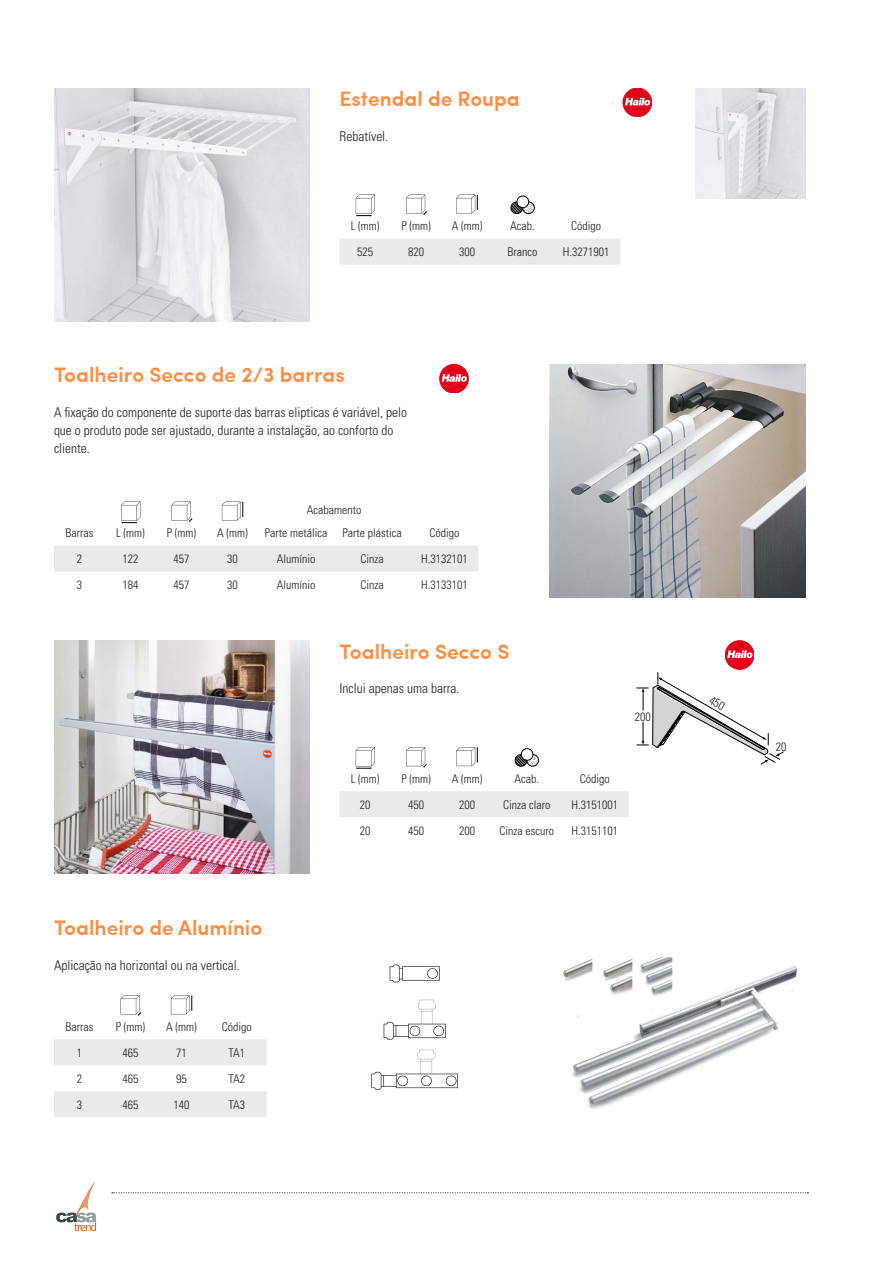
<style>
.page{position:relative;width:893px;height:1263px;background:#fff}
.page>*{position:absolute;margin:0;border:0;box-sizing:border-box;transform-origin:0 0}
.t1{font:600 21px "Sofia Pro";color:#fe8e43}
.t2{font:300 condensed 13.5px/18px "Univers LT Std";color:#231f20}
.Tabela{font:300 condensed 12px "Univers LT Std";color:#231f20}
</style>
<div class="page">
<svg style="left:56px;top:1181px;width:40px;height:50px"></svg>
<svg style="left:112px;top:1192px;width:696px;height:1px"></svg>
<img style="left:550px;top:364px;width:256px;height:233px">
<div style="left:54px;top:546px;width:424px;height:26px;background:#e9eaea"></div>
<svg style="left:172px;top:502px;width:20px;height:20px"></svg>
<svg style="left:222px;top:502px;width:22px;height:18px"></svg>
<svg style="left:121px;top:502px;width:19px;height:21px"></svg>
<svg style="left:54px;top:1039px;width:213px;height:78px"></svg>
<svg style="left:121px;top:995px;width:20px;height:21px"></svg>
<svg style="left:171px;top:995px;width:22px;height:19px"></svg>
<img style="left:563px;top:957px;width:235px;height:152px">
<img style="left:371px;top:964px;width:87px;height:126px">
<div style="left:440px;top:364px;width:28px;height:29px;background:#e2001a;border-radius:50%"></div>
<div style="left:440px;top:364px;width:28px;height:29px;border:1px solid #e2001a;border-radius:50%"></div>
<svg style="left:442px;top:374px;width:26px;height:8px"></svg>
<img style="left:54px;top:641px;width:256px;height:233px">
<div style="left:725px;top:641px;width:29px;height:28px;background:#e2001a;border-radius:50%"></div>
<div style="left:725px;top:641px;width:29px;height:28px;border:1px solid #e2001a;border-radius:50%"></div>
<svg style="left:727px;top:650px;width:26px;height:8px"></svg>
<div style="left:340px;top:791px;width:289px;height:26px;background:#e9eaea"></div>
<div style="left:527px;top:754px;width:12px;height:12px;border:1px solid #000;border-radius:50%"></div>
<svg style="left:515px;top:748px;width:23px;height:19px"></svg>
<svg style="left:406px;top:747px;width:21px;height:21px"></svg>
<svg style="left:456px;top:747px;width:22px;height:19px"></svg>
<svg style="left:356px;top:747px;width:19px;height:22px"></svg>
<img style="left:54px;top:88px;width:256px;height:233px">
<div style="left:623px;top:88px;width:29px;height:29px;background:#e2001a;border-radius:50%"></div>
<div style="left:623px;top:88px;width:29px;height:29px;border:1px solid #e2001a;border-radius:50%"></div>
<svg style="left:625px;top:98px;width:26px;height:7px"></svg>
<div style="left:340px;top:239px;width:280px;height:26px;background:#e9eaea"></div>
<div style="left:522px;top:202px;width:13px;height:12px;border:1px solid #000;border-radius:50%"></div>
<svg style="left:510px;top:196px;width:24px;height:18px"></svg>
<svg style="left:406px;top:195px;width:21px;height:20px"></svg>
<svg style="left:456px;top:195px;width:22px;height:18px"></svg>
<svg style="left:356px;top:195px;width:19px;height:21px"></svg>
<img style="left:695px;top:88px;width:111px;height:111px">
<svg style="left:637px;top:669px;width:147px;height:95px"></svg>
<p class="t1" style="left:340px;top:83px;width:182px">Estendal de Roupa</p>
<p class="t2" style="left:340px;top:127px;width:50px">Rebatível.</p>
<p class="Tabela" style="left:351px;top:219px;width:30px">L (mm)</p>
<p class="Tabela" style="left:401px;top:219px;width:31px">P (mm)</p>
<p class="Tabela" style="left:452px;top:219px;width:32px">A (mm)</p>
<p class="Tabela" style="left:510px;top:219px;width:26px">Acab.</p>
<p class="Tabela" style="left:571px;top:219px;width:31px">Código</p>
<p class="Tabela" style="left:357px;top:245px;width:17px">525</p>
<p class="Tabela" style="left:408px;top:245px;width:17px">820</p>
<p class="Tabela" style="left:459px;top:245px;width:17px">300</p>
<p class="Tabela" style="left:507px;top:245px;width:31px">Branco</p>
<p class="Tabela" style="left:563px;top:245px;width:48px">H.3271901</p>
<p class="t1" style="left:54px;top:359px;width:292px">Toalheiro Secco de 2/3 barras</p>
<p class="t2" style="left:54px;top:403px;width:355px">A fixação do componente de suporte das barras elipticas é variável, pelo que o produto pode ser ajustado, durante a instalação, ao conforto do cliente.</p>
<p class="Tabela" style="left:307px;top:502px;width:56px">Acabamento</p>
<p class="Tabela" style="left:66px;top:526px;width:29px">Barras</p>
<p class="Tabela" style="left:116px;top:526px;width:30px">L (mm)</p>
<p class="Tabela" style="left:167px;top:526px;width:31px">P (mm)</p>
<p class="Tabela" style="left:217px;top:526px;width:32px">A (mm)</p>
<p class="Tabela" style="left:265px;top:526px;width:64px">Parte metálica</p>
<p class="Tabela" style="left:343px;top:526px;width:61px">Parte plástica</p>
<p class="Tabela" style="left:429px;top:526px;width:31px">Código</p>
<p class="Tabela" style="left:77px;top:551px;width:7px">2</p>
<p class="Tabela" style="left:123px;top:551px;width:17px">122</p>
<p class="Tabela" style="left:174px;top:551px;width:17px">457</p>
<p class="Tabela" style="left:227px;top:551px;width:12px">30</p>
<p class="Tabela" style="left:277px;top:551px;width:40px">Alumínio</p>
<p class="Tabela" style="left:361px;top:551px;width:25px">Cinza</p>
<p class="Tabela" style="left:421px;top:551px;width:48px">H.3132101</p>
<p class="Tabela" style="left:77px;top:577px;width:7px">3</p>
<p class="Tabela" style="left:123px;top:577px;width:17px">184</p>
<p class="Tabela" style="left:174px;top:577px;width:17px">457</p>
<p class="Tabela" style="left:227px;top:577px;width:12px">30</p>
<p class="Tabela" style="left:277px;top:577px;width:40px">Alumínio</p>
<p class="Tabela" style="left:361px;top:577px;width:25px">Cinza</p>
<p class="Tabela" style="left:421px;top:577px;width:48px">H.3133101</p>
<p class="t1" style="left:340px;top:635px;width:171px">Toalheiro Secco S</p>
<p class="t2" style="left:340px;top:679px;width:121px">Inclui apenas uma barra.</p>
<p class="Tabela" style="left:635px;top:709px;width:17px">200</p>
<p class="Tabela" style="left:351px;top:771px;width:30px">L (mm)</p>
<p class="Tabela" style="left:401px;top:771px;width:31px">P (mm)</p>
<p class="Tabela" style="left:452px;top:771px;width:32px">A (mm)</p>
<p class="Tabela" style="left:514px;top:771px;width:26px">Acab.</p>
<p class="Tabela" style="left:580px;top:771px;width:31px">Código</p>
<p class="Tabela" style="left:360px;top:797px;width:12px">20</p>
<p class="Tabela" style="left:408px;top:797px;width:17px">450</p>
<p class="Tabela" style="left:459px;top:797px;width:17px">200</p>
<p class="Tabela" style="left:503px;top:797px;width:49px">Cinza claro</p>
<p class="Tabela" style="left:571px;top:797px;width:48px">H.3151001</p>
<p class="Tabela" style="left:360px;top:823px;width:12px">20</p>
<p class="Tabela" style="left:408px;top:823px;width:17px">450</p>
<p class="Tabela" style="left:459px;top:823px;width:17px">200</p>
<p class="Tabela" style="left:499px;top:823px;width:56px">Cinza escuro</p>
<p class="Tabela" style="left:571px;top:823px;width:48px">H.3151101</p>
<p class="t1" style="left:54px;top:912px;width:210px">Toalheiro de Alumínio</p>
<p class="t2" style="left:54px;top:956px;width:187px">Aplicação na horizontal ou na vertical.</p>
<p class="Tabela" style="left:66px;top:1019px;width:29px">Barras</p>
<p class="Tabela" style="left:116px;top:1019px;width:31px">P (mm)</p>
<p class="Tabela" style="left:166px;top:1019px;width:32px">A (mm)</p>
<p class="Tabela" style="left:222px;top:1019px;width:31px">Código</p>
<p class="Tabela" style="left:77px;top:1045px;width:7px">1</p>
<p class="Tabela" style="left:123px;top:1045px;width:17px">465</p>
<p class="Tabela" style="left:176px;top:1045px;width:12px">71</p>
<p class="Tabela" style="left:228px;top:1045px;width:18px">TA1</p>
<p class="Tabela" style="left:77px;top:1071px;width:7px">2</p>
<p class="Tabela" style="left:123px;top:1071px;width:17px">465</p>
<p class="Tabela" style="left:176px;top:1071px;width:12px">95</p>
<p class="Tabela" style="left:228px;top:1071px;width:18px">TA2</p>
<p class="Tabela" style="left:77px;top:1097px;width:7px">3</p>
<p class="Tabela" style="left:123px;top:1097px;width:17px">465</p>
<p class="Tabela" style="left:174px;top:1097px;width:17px">140</p>
<p class="Tabela" style="left:228px;top:1097px;width:18px">TA3</p>
<p class="Tabela" style="left:776px;top:739px;width:12px">20</p>
</div>
